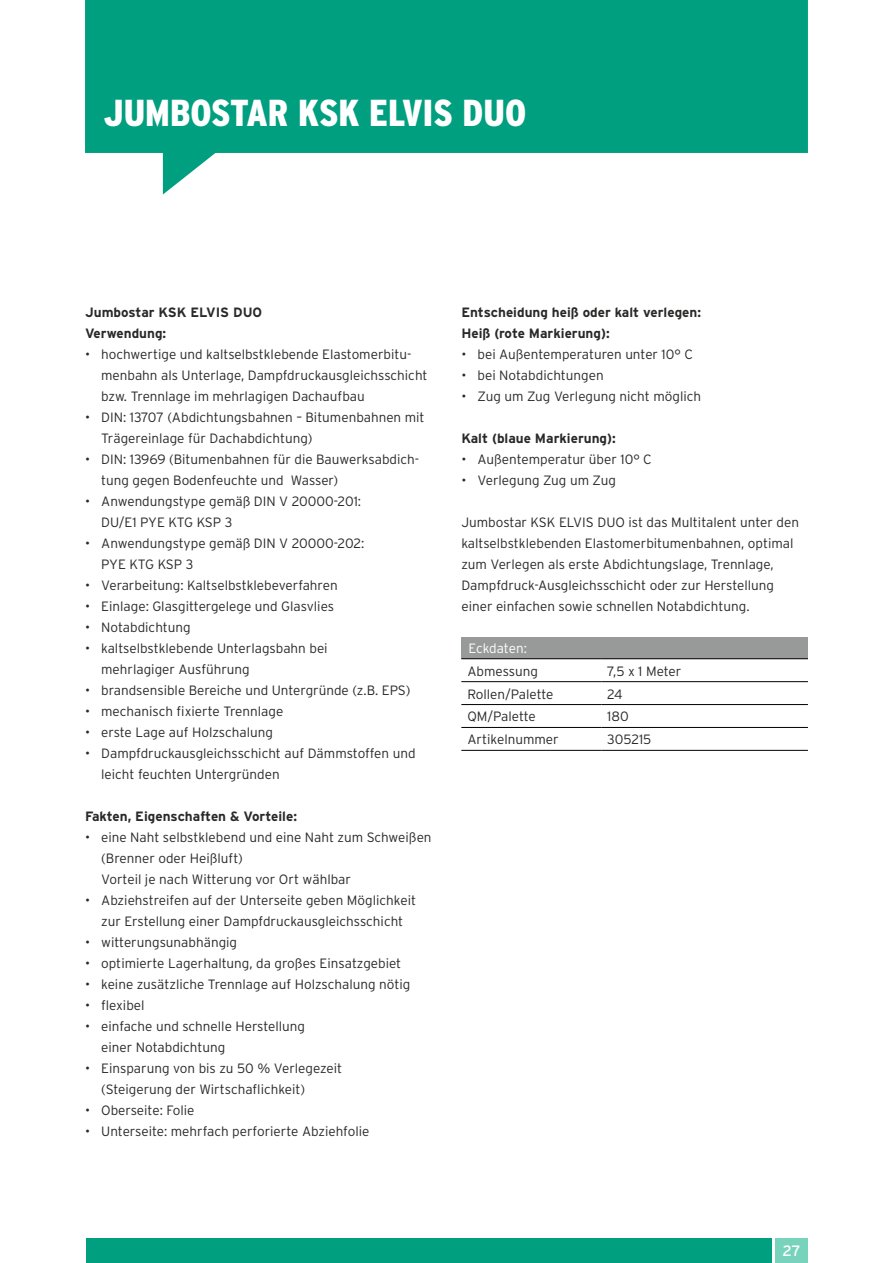
<style>
.page{position:relative;width:893px;height:1263px;background:#fff}
.page>*{position:absolute;margin:0;border:0;box-sizing:border-box;transform-origin:0 0}
.t1{font:900 condensed 37.5px "Interstate";color:#fff}
.t2{font:15px "Interstate";color:#fff}
.t3{font:300 13.5px/21px "Interstate";color:#292928}
.t4{font:700 13.5px/21px "Interstate";color:#292928}
.t5{font:300 13.5px "Interstate";color:#fff}
</style>
<div class="page">
<div style="left:86px;top:1238px;width:685px;height:25px;background:#009f7f"></div>
<div style="left:775px;top:1238px;width:33px;height:25px;background:#78d3bd"></div>
<div style="left:461px;top:637px;width:347px;height:22px;background:#989999"></div>
<hr style="left:461px;top:658px;width:140px;height:1px;background:#000">
<hr style="left:601px;top:658px;width:207px;height:1px;background:#000">
<hr style="left:461px;top:681px;width:140px;height:1px;background:#000">
<hr style="left:601px;top:681px;width:207px;height:1px;background:#000">
<hr style="left:461px;top:704px;width:140px;height:1px;background:#000">
<hr style="left:601px;top:704px;width:207px;height:1px;background:#000">
<hr style="left:461px;top:727px;width:140px;height:1px;background:#000">
<hr style="left:601px;top:727px;width:207px;height:1px;background:#000">
<hr style="left:461px;top:750px;width:140px;height:1px;background:#000">
<hr style="left:601px;top:750px;width:207px;height:1px;background:#000">
<svg style="left:85px;top:0;width:723px;height:195px;fill:#009f7f"></svg>
<h1 class="t1" style="left:104px;top:92px;width:424px">JUMBOSTAR KSK ELVIS DUO</h1>
<p class="t4" style="left:85px;top:302px;width:179px">Jumbostar KSK ELVIS DUO<br>Verwendung:</p>
<p class="t3" style="left:101px;top:344px;width:328px;text-indent:-16px">• hochwertige und kaltselbstklebende Elastomerbitu&shy;menbahn als Unterlage, Dampfdruckausgleichsschicht bzw. Trennlage im mehrlagigen Dachaufbau</p>
<p class="t3" style="left:101px;top:407px;width:325px;text-indent:-16px">• DIN: 13707 (Abdichtungsbahnen – Bitumenbahnen mit<br>Trägereinlage für Dachabdichtung)</p>
<p class="t3" style="left:101px;top:449px;width:320px;text-indent:-16px">• DIN: 13969 (Bitumenbahnen für die Bauwerksabdich&shy;tung gegen Bodenfeuchte und Wasser)</p>
<p class="t3" style="left:101px;top:491px;width:261px;text-indent:-16px">• Anwendungstype gemäß DIN V 20000-201:<br>DU/E1 PYE KTG KSP 3</p>
<p class="t3" style="left:101px;top:533px;width:265px;text-indent:-16px">• Anwendungstype gemäß DIN V 20000-202:<br>PYE KTG KSP 3</p>
<p class="t3" style="left:85px;top:575px;width:254px">• Verarbeitung: Kaltselbstklebeverfahren</p>
<p class="t3" style="left:85px;top:596px;width:251px">• Einlage: Glasgittergelege und Glasvlies</p>
<p class="t3" style="left:85px;top:617px;width:107px">• Notabdichtung</p>
<p class="t3" style="left:101px;top:638px;width:228px;text-indent:-16px">• kaltselbstklebende Unterlagsbahn bei mehrlagiger Ausführung</p>
<p class="t3" style="left:85px;top:680px;width:327px">• brandsensible Bereiche und Untergründe (z.B. EPS)</p>
<p class="t3" style="left:85px;top:701px;width:200px">• mechanisch fixierte Trennlage</p>
<p class="t3" style="left:85px;top:722px;width:189px">• erste Lage auf Holzschalung</p>
<p class="t3" style="left:101px;top:743px;width:316px;text-indent:-16px">• Dampfdruckausgleichsschicht auf Dämmstoffen und leicht feuchten Untergründen</p>
<p class="t4" style="left:85px;top:806px;width:213px">Fakten, Eigenschaften &amp; Vorteile:</p>
<p class="t3" style="left:101px;top:827px;width:332px;text-indent:-16px">• eine Naht selbstklebend und eine Naht zum Schweißen (Brenner oder Heißluft)<br>Vorteil je nach Witterung vor Ort wählbar</p>
<p class="t3" style="left:85px;top:890px;width:333px;text-align:center">• Abziehstreifen auf der Unterseite geben Möglichkeit zur Erstellung einer Dampfdruckausgleichsschicht</p>
<p class="t3" style="left:85px;top:932px;width:154px">• witterungsunabhängig</p>
<p class="t3" style="left:85px;top:953px;width:318px">• optimierte Lagerhaltung, da großes Einsatzgebiet</p>
<p class="t3" style="left:85px;top:974px;width:327px">• keine zusätzliche Trennlage auf Holzschalung nötig</p>
<p class="t3" style="left:85px;top:995px;width:61px">• flexibel</p>
<p class="t3" style="left:101px;top:1016px;width:205px;text-indent:-16px">• einfache und schnelle Herstellung einer Notabdichtung</p>
<p class="t3" style="left:101px;top:1058px;width:243px;text-indent:-16px">• Einsparung von bis zu 50 % Verlegezeit (Steigerung der Wirtschaflichkeit)</p>
<p class="t3" style="left:85px;top:1100px;width:111px">• Oberseite: Folie</p>
<p class="t3" style="left:85px;top:1121px;width:286px">• Unterseite: mehrfach perforierte Abziehfolie</p>
<p class="t4" style="left:461px;top:301px;width:241px">Entscheidung heiß oder kalt verlegen:<br>Heiß (rote Markierung):</p>
<p class="t3" style="left:461px;top:343px;width:233px">• bei Außentemperaturen unter 10° C</p>
<p class="t3" style="left:461px;top:364px;width:144px">• bei Notabdichtungen</p>
<p class="t3" style="left:461px;top:385px;width:241px">• Zug um Zug Verlegung nicht möglich</p>
<p class="t4" style="left:461px;top:427px;width:156px">Kalt (blaue Markierung):</p>
<p class="t3" style="left:461px;top:448px;width:192px">• Außentemperatur über 10° C</p>
<p class="t3" style="left:461px;top:469px;width:156px">• Verlegung Zug um Zug</p>
<p class="t3" style="left:461px;top:511px;width:339px">Jumbostar KSK ELVIS DUO ist das Multitalent unter den kaltselbstklebenden Elastomerbitumenbahnen, optimal zum Verlegen als erste Abdichtungslage, Trennlage, Dampfdruck-Ausgleichsschicht oder zur Herstellung einer einfachen sowie schnellen Notabdichtung.</p>
<p class="t5" style="left:468px;top:641px;width:60px">Eckdaten:</p>
<p class="t3" style="left:467px;top:660px;width:72px">Abmessung</p>
<p class="t3" style="left:607px;top:660px;width:76px">7,5 x 1 Meter</p>
<p class="t3" style="left:467px;top:683px;width:88px">Rollen/Palette</p>
<p class="t3" style="left:607px;top:683px;width:17px">24</p>
<p class="t3" style="left:467px;top:706px;width:70px">QM/Palette</p>
<p class="t3" style="left:607px;top:706px;width:23px">180</p>
<p class="t3" style="left:467px;top:729px;width:93px">Artikelnummer</p>
<p class="t3" style="left:607px;top:729px;width:46px">305215</p>
<p class="t2" style="left:782px;top:1242px;width:20px">27</p>
</div>
